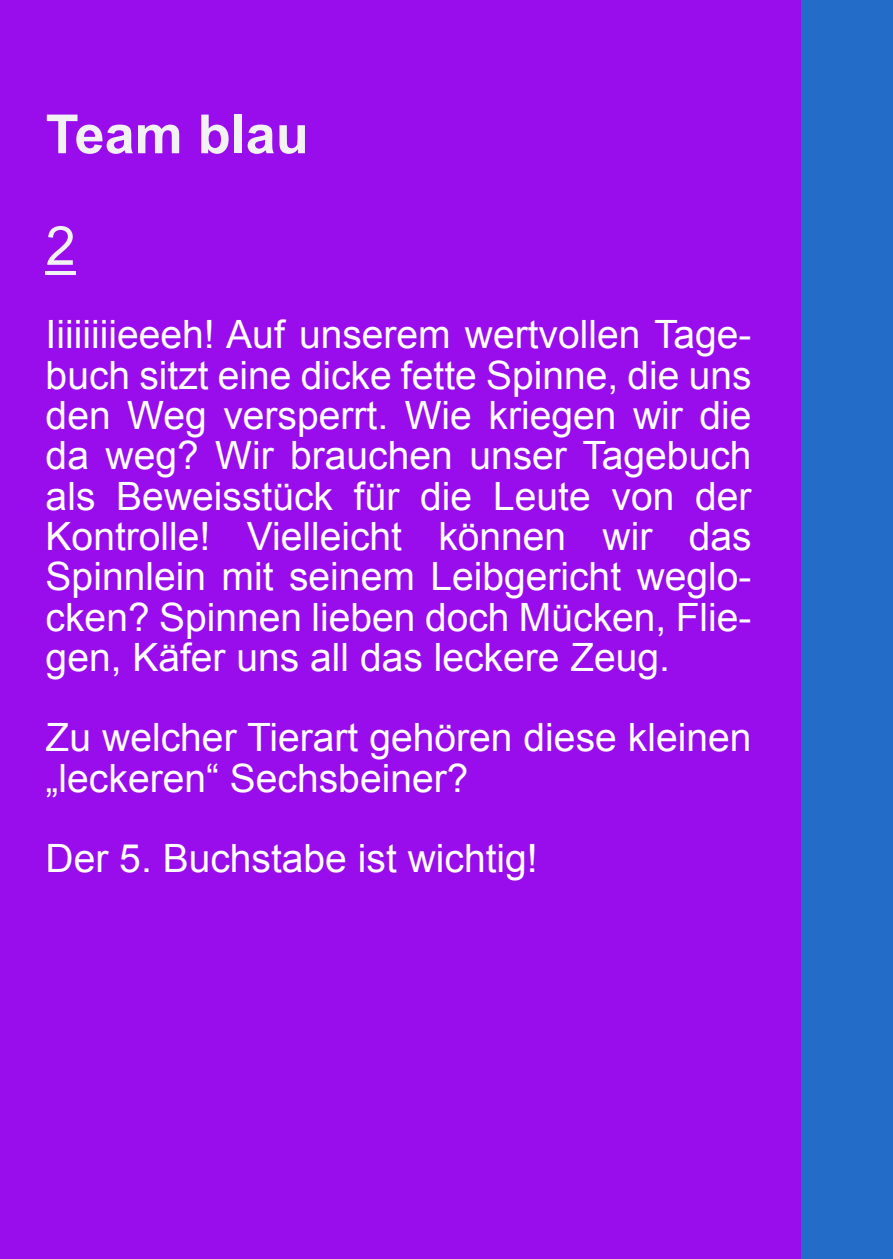
<style>
.page{position:relative;width:893px;height:1259px;background:#990ceb}
.page>*{position:absolute;margin:0;border:0;box-sizing:border-box;transform-origin:0 0}
.t1{font:700 54px "Arial";color:#f2f2f2}
.t2{font:54px "Arial";color:#f2f2f2}
.t3{font:39px/40.2px "Arial";color:#fff;text-align:justify}
</style>
<div class="page">
<div style="left:802px;top:0;width:91px;height:1259px;background:#236dc9"></div>
<svg style="left:46px;top:271px;width:30px;height:3px"></svg>
<h1 class="t1" style="left:46px;top:114px;width:265px">Team blau</h1>
<h1 class="t2" style="left:46px;top:225px;width:32px">2</h1>
<p class="t3" style="left:46px;top:318px;width:707px">Iiiiiiiieeeh! Auf unserem wertvollen Tage&shy;buch sitzt eine dicke fette Spinne, die uns den Weg versperrt. Wie kriegen wir die da weg? Wir brauchen unser Tagebuch als Beweisstück für die Leute von der Kontrolle! Vielleicht können wir das Spinnlein mit seinem Leibgericht weglo&shy;cken? Spinnen lieben doch Mücken, Flie&shy;gen, Käfer uns all das leckere Zeug.</p>
<p class="t3" style="left:46px;top:721px;width:707px">Zu welcher Tierart gehören diese kleinen „leckeren“ Sechsbeiner?</p>
<p class="t3" style="left:46px;top:842px;width:494px">Der 5. Buchstabe ist wichtig!</p>
</div>
